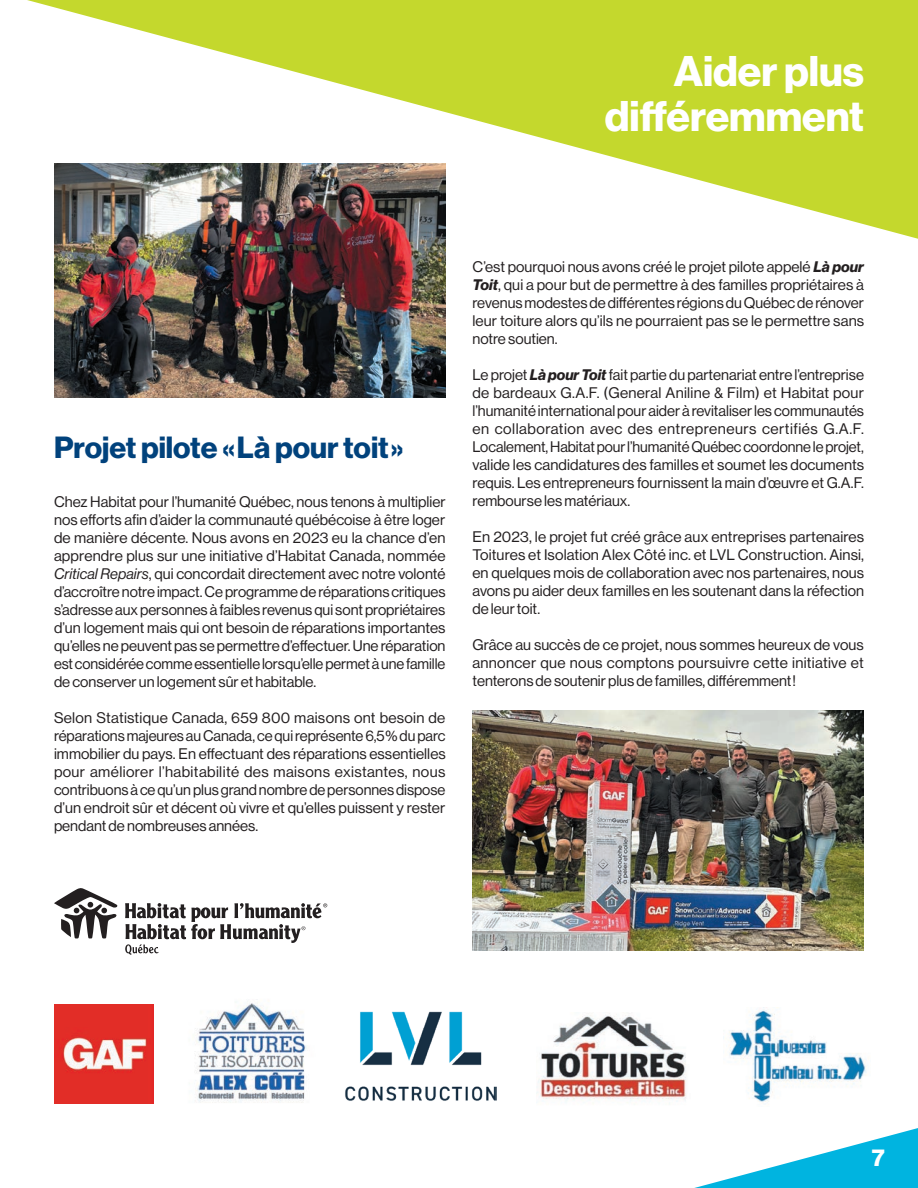
<style>
.page{position:relative;width:918px;height:1188px;background:#fff}
.page>*{position:absolute;margin:0;border:0;box-sizing:border-box;transform-origin:0 0}
.titre{font:42px/45px "N Haas Grotesk DS Pro 75 Bd";color:#fff;text-align:right}
.sous-titre{font:30px "N Haas Grotesk DS Pro 75 Bd";color:#01427c}
.t1{font:24px "N Haas Grotesk DS Pro 75 Bd";color:#fff}
.texte{font:15px/18px "N Haas Grotesk DS Pro 55 Rg";color:#231f20;text-align:justify}
.s1{font-family:"N Haas Grotesk DS Pro 56 It"}
.s2{font-family:"N Haas Grotesk DS Pro 76 Bd It"}
</style>
<div class="page">
<svg style="left:27px;top:0;width:891px;height:239px;fill:#c4d82d"></svg>
<img style="left:54px;top:163px;width:392px;height:235px">
<svg style="left:54px;top:888px;width:64px;height:51px"></svg>
<svg style="left:125px;top:903px;width:202px;height:52px"></svg>
<img style="left:195px;top:1003px;width:112px;height:100px">
<img style="left:54px;top:1004px;width:99px;height:100px">
<img style="left:345px;top:1011px;width:152px;height:90px">
<img style="left:729px;top:1007px;width:138px;height:89px">
<img style="left:537px;top:1013px;width:149px;height:90px">
<img style="left:472px;top:711px;width:392px;height:239px">
<svg style="left:631px;top:1096px;width:287px;height:92px"></svg>
<p class="titre" style="left:605px;top:50px;width:261px">Aider plus différemment</p>
<p class="sous-titre" style="left:54px;top:430px;width:351px">Projet pilote « Là pour toit »</p>
<p class="texte" style="left:54px;top:493px;width:393px">Chez Habitat pour l’humanité Québec, nous tenons à multiplier nos efforts afin d’aider la communauté québécoise à être loger de manière décente. Nous avons en 2023 eu la chance d’en apprendre plus sur une initiative d’Habitat Canada, nommée <span class="s1">Critical Repairs</span>, qui concordait directement avec notre volonté d’accroître notre impact. Ce programme de réparations critiques s’adresse aux personnes à faibles revenus qui sont propriétaires d’un logement mais qui ont besoin de réparations importantes qu’elles ne peuvent pas se permettre d’effectuer. Une réparation est considérée comme essentielle lorsqu’elle permet à une famille de conserver un logement sûr et habitable.</p>
<p class="texte" style="left:54px;top:709px;width:393px">Selon Statistique Canada, 659 800 maisons ont besoin de réparations majeures au Canada, ce qui représente 6,5 % du parc immobilier du pays. En effectuant des réparations essentielles pour améliorer l’habitabilité des maisons existantes, nous contribuons à ce qu’un plus grand nombre de personnes dispose d’un endroit sûr et décent où vivre et qu’elles puissent y rester pendant de nombreuses années.</p>
<p class="texte" style="left:472px;top:258px;width:393px">C’est pourquoi nous avons créé le projet pilote appelé <span class="s2">Là pour Toit</span>, qui a pour but de permettre à des familles propriétaires à revenus modestes de différentes régions du Québec de rénover leur toiture alors qu’ils ne pourraient pas se le permettre sans notre soutien.</p>
<p class="texte" style="left:472px;top:366px;width:393px">Le projet <span class="s2">Là pour Toit</span> fait partie du partenariat entre l’entreprise de bardeaux G.A.F. (General Aniline &amp; Film) et Habitat pour l’humanité international pour aider à revitaliser les communautés en collaboration avec des entrepreneurs certifiés G.A.F.<br>Localement, Habitat pour l’humanité Québec coordonne le projet, valide les candidatures des familles et soumet les documents requis. Les entrepreneurs fournissent la main d’œuvre et G.A.F. rembourse les matériaux.</p>
<p class="texte" style="left:472px;top:528px;width:393px">En 2023, le projet fut créé grâce aux entreprises partenaires Toitures et Isolation Alex Côté inc. et LVL Construction. Ainsi, en quelques mois de collaboration avec nos partenaires, nous avons pu aider deux familles en les soutenant dans la réfection de leur toit.</p>
<p class="texte" style="left:472px;top:636px;width:393px">Grâce au succès de ce projet, nous sommes heureux de vous annoncer que nous comptons poursuivre cette initiative et tenterons de soutenir plus de familles, différemment !</p>
<h3 class="t1" style="left:872px;top:1144px;width:15px">7</h3>
</div>
